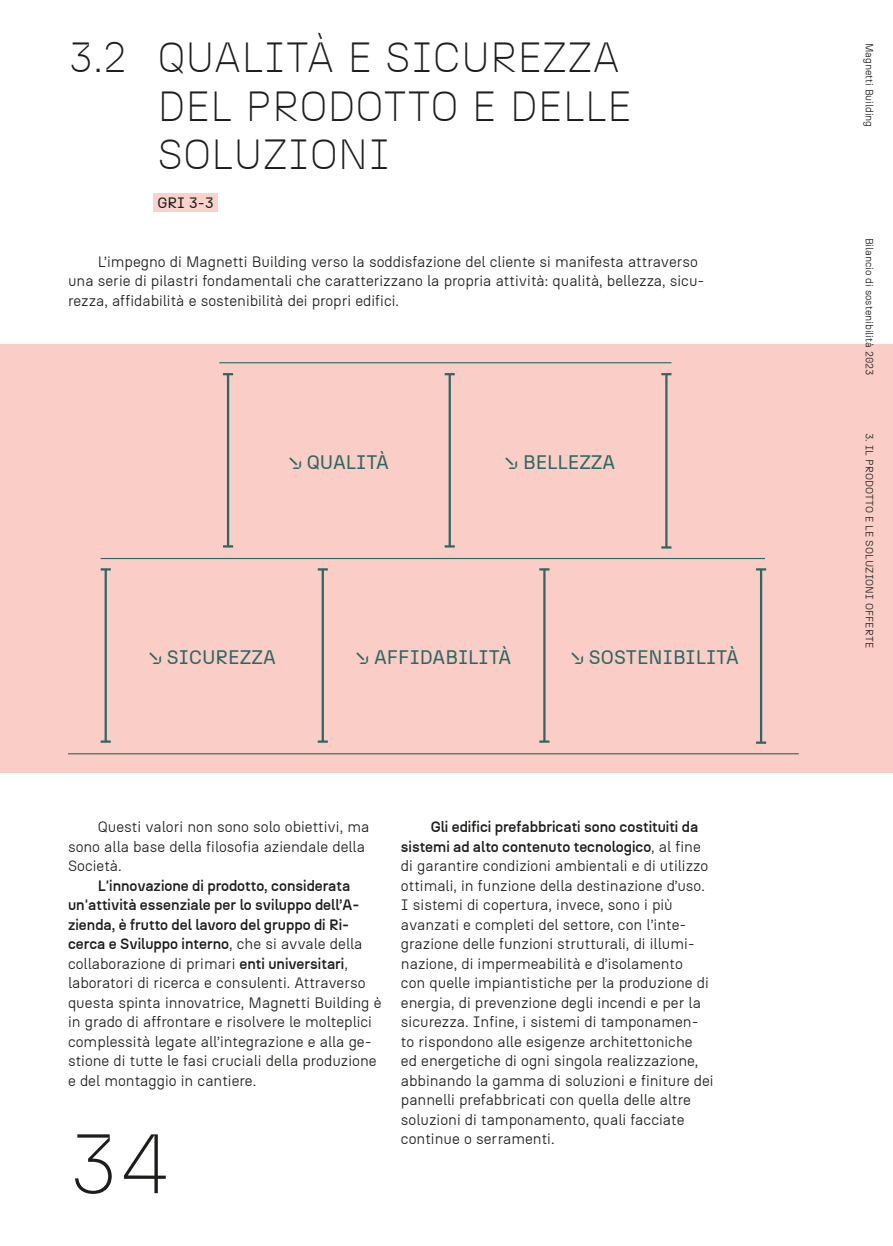
<style>
.page{position:relative;width:893px;height:1246px;background:#fff}
.page>*{position:absolute;margin:0;border:0;box-sizing:border-box;transform-origin:0 0}
.t1{font:200 84px "N27";color:#1d1d1b}
.h1-chapter{font:200 42px/48.8px "N27";color:#1d1d1b}
.body-10{font:19.5px "N27";color:#2a6862}
.body-10-indent-2c{font:300 15px/19.5px "N27";color:#1d1d1b}
.body-10-indent{font:300 15px/19.5px "N27";color:#1d1d1b}
.gri-sez3{font:15px "N27";color:#1d1d1b}
.t2{font:300 10.5px "N27";color:#1d1d1b}
.s1{font-weight:500}
</style>
<div class="page">
<div style="left:0;top:344px;width:893px;height:429px;background:#facdc6"></div>
<div style="left:153px;top:194px;width:65px;height:18px;background:#fad2cc"></div>
<hr style="left:68px;top:753px;width:731px;height:1px;background:#2a6862">
<hr style="left:322px;top:569px;width:2px;height:173px;background:#2a6862">
<svg style="left:318px;top:568px;width:10px;height:2px"></svg>
<svg style="left:318px;top:740px;width:10px;height:3px"></svg>
<hr style="left:227px;top:374px;width:2px;height:172px;background:#2a6862">
<svg style="left:223px;top:373px;width:10px;height:2px"></svg>
<svg style="left:223px;top:545px;width:10px;height:2px"></svg>
<hr style="left:543px;top:569px;width:2px;height:173px;background:#2a6862">
<svg style="left:539px;top:568px;width:10px;height:2px"></svg>
<svg style="left:539px;top:740px;width:10px;height:3px"></svg>
<hr style="left:449px;top:374px;width:2px;height:172px;background:#2a6862">
<svg style="left:445px;top:373px;width:10px;height:2px"></svg>
<svg style="left:445px;top:545px;width:10px;height:2px"></svg>
<hr style="left:105px;top:569px;width:2px;height:173px;background:#2a6862">
<svg style="left:101px;top:568px;width:10px;height:2px"></svg>
<svg style="left:101px;top:740px;width:10px;height:3px"></svg>
<hr style="left:760px;top:569px;width:2px;height:174px;background:#2a6862">
<svg style="left:756px;top:568px;width:10px;height:2px"></svg>
<svg style="left:756px;top:741px;width:10px;height:3px"></svg>
<hr style="left:665px;top:374px;width:2px;height:173px;background:#2a6862">
<svg style="left:661px;top:373px;width:10px;height:2px"></svg>
<svg style="left:661px;top:546px;width:10px;height:3px"></svg>
<hr style="left:101px;top:558px;width:664px;height:1px;background:#2a6862">
<hr style="left:219px;top:362px;width:452px;height:1px;background:#2a6862">
<p class="h1-chapter" style="left:157px;top:32px;width:476px;text-indent:-89px">3.2 QUALITÀ E SICUREZZA<br>DEL PRODOTTO E DELLE<br>SOLUZIONI</p>
<p class="gri-sez3" style="left:157px;top:194px;width:58px">GRI 3-3</p>
<p class="body-10-indent" style="left:68px;top:252px;width:638px;text-indent:30px">L’impegno di Magnetti Building verso la soddisfazione del cliente si manifesta attraverso una serie di pilastri fondamentali che caratterizzano la propria attività: qualità, bellezza, sicu&shy;rezza, affidabilità e sostenibilità dei propri edifici.</p>
<p class="body-10" style="left:288px;top:450px;width:102px">↘ QUALITÀ</p>
<p class="body-10" style="left:505px;top:450px;width:112px">↘ BELLEZZA</p>
<p class="body-10" style="left:148px;top:645px;width:129px">↘ SICUREZZA</p>
<p class="body-10" style="left:356px;top:645px;width:157px">↘ AFFIDABILITÀ</p>
<p class="body-10" style="left:570px;top:645px;width:170px">↘ SOSTENIBILITÀ</p>
<p class="body-10-indent-2c" style="left:68px;top:817px;width:303px;text-indent:30px">Questi valori non sono solo obiettivi, ma sono alla base della filosofia aziendale della<br>Società.</p>
<p class="body-10-indent-2c" style="left:68px;top:876px;width:315px;text-indent:30px"><span class="s1">L'innovazione di prodotto, considerata un'attività essenziale per lo sviluppo dell’A&shy;zienda, è frutto del lavoro del gruppo di Ri&shy;cerca e Sviluppo interno</span>, che si avvale della collaborazione di primari <span class="s1">enti universitari</span>, laboratori di ricerca e consulenti. Attraverso questa spinta innovatrice, Magnetti Building è in grado di affrontare e risolvere le molteplici complessità legate all’integrazione e alla ge&shy;stione di tutte le fasi cruciali della produzione e del montaggio in cantiere.</p>
<h1 class="t1" style="left:68px;top:1112px;width:103px">34</h1>
<p class="body-10-indent-2c" style="left:401px;top:817px;width:314px;text-indent:30px"><span class="s1">Gli edifici prefabbricati sono costituiti da sistemi ad alto contenuto tecnologico</span>, al fine di garantire condizioni ambientali e di utilizzo ottimali, in funzione della destinazione d’uso.<br>I sistemi di copertura, invece, sono i più avanzati e completi del settore, con l’inte&shy;grazione delle funzioni strutturali, di illumi&shy;nazione, di impermeabilità e d’isolamento<br>con quelle impiantistiche per la produzione di energia, di prevenzione degli incendi e per la sicurezza. Infine, i sistemi di tamponamen&shy;to rispondono alle esigenze architettoniche<br>ed energetiche di ogni singola realizzazione, abbinando la gamma di soluzioni e finiture dei pannelli prefabbricati con quella delle altre soluzioni di tamponamento, quali facciate continue o serramenti.</p>
<p class="t2" style="left:876px;top:43px;width:86px;rotate:90deg">Magnetti Building</p>
<p class="t2" style="left:876px;top:238px;width:139px;rotate:90deg">Bilancio di sostenibilità 2023</p>
<p class="t2" style="left:876px;top:433px;width:217px;rotate:90deg">3. IL PRODOTTO E LE SOLUZIONI OFFERTE</p>
</div>
